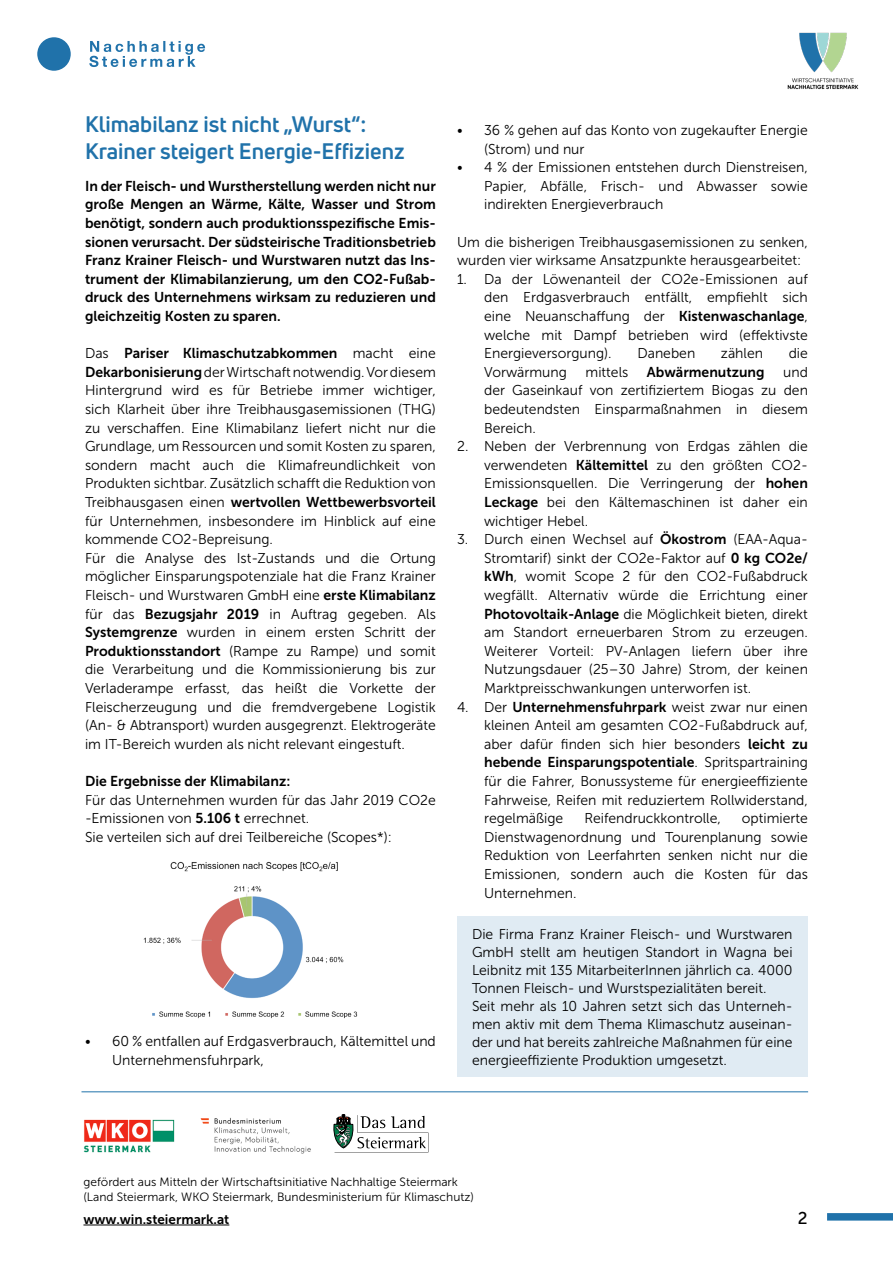
<style>
.page{position:relative;width:893px;height:1263px;background:#fff}
.page>*{position:absolute;margin:0;border:0;box-sizing:border-box;transform-origin:0 0}
.t1{font:700 22.05px/26.2px "Uni Neue";color:#2072aa}
.t2{font:17.1px "Museo Sans 500";color:#000}
.t3{font:14.25px/18.6px "Museo Sans 300";color:#000;text-align:justify}
.t4{font:14.25px/18.6px "Museo Sans 700";color:#000;text-align:justify}
.t5{font:13.5px "Museo Sans 700";color:#000}
.t6{font:12px/15px "Museo Sans 300";color:#000}
.s1{font-family:"Museo Sans 300"}
.s2{font-family:"Museo Sans 700"}
</style>
<div class="page">
<div style="left:457px;top:916px;width:351px;height:161px;background:#e0ebf3"></div>
<svg style="left:89px;top:41px;width:116px;height:26px"></svg>
<div style="left:37px;top:37px;width:34px;height:34px;background:#2072aa;border-radius:50%"></div>
<div style="left:827px;top:1213px;width:66px;height:7px;background:#2072aa"></div>
<img style="left:787px;top:32px;width:72px;height:58px">
<hr style="left:81px;top:1091px;width:727px;height:1px;background:#2072aa">
<svg style="left:334px;top:1114px;width:94px;height:35px"></svg>
<img style="left:200px;top:1117px;width:111px;height:37px">
<img style="left:83px;top:1119px;width:92px;height:34px">
<hr style="left:83px;top:1224px;width:146px;height:1px;background:#000">
<img style="left:143px;top:861px;width:215px;height:158px">
<h1 class="t1" style="left:85px;top:111px;width:321px">Klimabilanz ist nicht „Wurst“:<br>Krainer steigert Energie-Effizienz</h1>
<p class="t4" style="left:85px;top:177px;width:352px">In der Fleisch- und Wurstherstellung werden nicht nur große Mengen an Wärme, Kälte, Wasser und Strom benötigt, sondern auch produktionsspezifische Emis&shy;sionen verursacht. Der südsteirische Traditionsbetrieb Franz Krainer Fleisch- und Wurstwaren nutzt das Ins&shy;trument der Klimabilanzierung, um den CO2-Fußab&shy;druck des Unternehmens wirksam zu reduzieren und gleichzeitig Kosten zu sparen.</p>
<p class="t4" style="left:85px;top:344px;width:352px"><span class="s1">Das</span> Pariser Klimaschutzabkommen <span class="s1">macht eine</span></p>
<p class="t3" style="left:85px;top:363px;width:352px"><span class="s2">Dekarbonisierung</span> der Wirtschaft notwendig. Vor diesem Hintergrund wird es für Betriebe immer wichtiger, sich Klarheit über ihre Treibhausgasemissionen (THG) zu verschaffen. Eine Klimabilanz liefert nicht nur die Grundlage, um Ressourcen und somit Kosten zu sparen, sondern macht auch die Klimafreundlichkeit von Produkten sichtbar. Zusätzlich schafft die Reduktion von</p>
<p class="t4" style="left:85px;top:493px;width:352px"><span class="s1">Treibhausgasen einen</span> wertvollen Wettbewerbsvorteil</p>
<p class="t3" style="left:85px;top:512px;width:352px;text-align:left">für Unternehmen, insbesondere im Hinblick auf eine kommende CO2-Bepreisung.<br>Für die Analyse des Ist-Zustands und die Ortung möglicher Einsparungspotenziale hat die Franz Krainer Fleisch- und Wurstwaren GmbH eine <span class="s2">erste Klimabilanz </span>für das <span class="s2">Bezugsjahr 2019</span> in Auftrag gegeben. Als <span class="s2">Systemgrenze</span> wurden in einem ersten Schritt der <span class="s2">Produktionsstandort</span> (Rampe zu Rampe) und somit die Verarbeitung und die Kommissionierung bis zur Verladerampe erfasst, das heißt die Vorkette der Fleischerzeugung und die fremdvergebene Logistik (An- &amp; Abtransport) wurden ausgegrenzt. Elektrogeräte im IT-Bereich wurden als nicht relevant eingestuft.</p>
<p class="t4" style="left:85px;top:772px;width:207px">Die Ergebnisse der Klimabilanz:</p>
<p class="t3" style="left:85px;top:790px;width:352px;text-align:left">Für das Unternehmen wurden für das Jahr 2019 CO2e -Emissionen von <span class="s2">5.106 t</span> errechnet.<br>Sie verteilen sich auf drei Teilbereiche (Scopes*):</p>
<p class="t3" style="left:112px;top:1032px;width:325px;text-indent:-27px">• 60 % entfallen auf Erdgasverbrauch, Kältemittel und<br>Unternehmensfuhrpark,</p>
<p class="t3" style="left:484px;top:121px;width:325px;text-indent:-27px">• 36 % gehen auf das Konto von zugekaufter Energie (Strom) und nur</p>
<p class="t3" style="left:484px;top:158px;width:325px;text-indent:-27px">• 4 % der Emissionen entstehen durch Dienstreisen, Papier, Abfälle, Frisch- und Abwasser sowie indirekten Energieverbrauch</p>
<p class="t3" style="left:457px;top:233px;width:352px">Um die bisherigen Treibhausgasemissionen zu senken, wurden vier wirksame Ansatzpunkte herausgearbeitet:</p>
<p class="t3" style="left:484px;top:270px;width:325px;text-indent:-27px">1. Da der Löwenanteil der CO2e-Emissionen auf den Erdgasverbrauch entfällt, empfiehlt sich eine Neuanschaffung der <span class="s2">Kistenwaschanlage</span>, welche mit Dampf betrieben wird (effektivste Energieversorgung).</p>
<p class="t3" style="left:637px;top:344px;width:59px">Daneben</p>
<p class="t3" style="left:721px;top:344px;width:44px">zählen</p>
<p class="t3" style="left:789px;top:344px;width:21px">die</p>
<p class="t3" style="left:484px;top:363px;width:84px">Vorwärmung</p>
<p class="t3" style="left:586px;top:363px;width:44px">mittels</p>
<p class="t4" style="left:647px;top:363px;width:119px">Abwärmenutzung</p>
<p class="t3" style="left:484px;top:363px;width:325px;text-indent:299px">und der Gaseinkauf von zertifiziertem Biogas zu den bedeutendsten Einsparmaßnahmen in diesem Bereich.</p>
<p class="t3" style="left:484px;top:437px;width:325px;text-indent:-27px">2. Neben der Verbrennung von Erdgas zählen die verwendeten <span class="s2">Kältemittel</span> zu den größten CO2- Emissionsquellen. Die Verringerung der <span class="s2">hohen Leckage</span> bei den Kältemaschinen ist daher ein wichtiger Hebel.</p>
<p class="t3" style="left:484px;top:530px;width:325px;text-indent:-27px">3. Durch einen Wechsel auf <span class="s2">Ökostrom</span> (EAA-Aqua-Stromtarif) sinkt der CO2e-Faktor auf <span class="s2">0 kg CO2e/ kWh</span>, womit Scope 2 für den CO2-Fußabdruck wegfällt. Alternativ würde die Errichtung einer <span class="s2">Photovoltaik-Anlage</span> die Möglichkeit bieten, direkt am Standort erneuerbaren Strom zu erzeugen.<br>Weiterer Vorteil: PV-Anlagen liefern über ihre Nutzungsdauer (25–30 Jahre) Strom, der keinen Marktpreisschwankungen unterworfen ist.</p>
<p class="t3" style="left:484px;top:697px;width:325px;text-indent:-27px">4. Der <span class="s2">Unternehmensfuhrpark</span> weist zwar nur einen kleinen Anteil am gesamten CO2-Fußabdruck auf, aber dafür finden sich hier besonders <span class="s2">leicht zu</span></p>
<p class="t4" style="left:484px;top:753px;width:325px">hebende Einsparungspotentiale<span class="s1">. Spritspartraining</span></p>
<p class="t3" style="left:484px;top:772px;width:325px">für die Fahrer, Bonussysteme für energieeffiziente Fahrweise, Reifen mit reduziertem Rollwiderstand, regelmäßige</p>
<p class="t3" style="left:584px;top:809px;width:138px">Reifendruckkontrolle,</p>
<p class="t3" style="left:484px;top:809px;width:325px;text-indent:258px">optimierte Dienstwagenordnung und Tourenplanung sowie Reduktion von Leerfahrten senken nicht nur die Emissionen, sondern auch die Kosten für das Unternehmen.</p>
<p class="t3" style="left:472px;top:925px;width:322px;line-height:18px;text-align:left">Die Firma Franz Krainer Fleisch- und Wurstwaren GmbH stellt am heutigen Standort in Wagna bei Leibnitz mit 135 MitarbeiterInnen jährlich ca. 4000<br>Tonnen Fleisch- und Wurstspezialitäten bereit.<br>Seit mehr als 10 Jahren setzt sich das Unterneh&shy;men aktiv mit dem Thema Klimaschutz auseinan&shy;der und hat bereits zahlreiche Maßnahmen für eine energieeffiziente Produktion umgesetzt.</p>
<p class="t6" style="left:83px;top:1174px;width:392px">gefördert aus Mitteln der Wirtschaftsinitiative Nachhaltige Steiermark (Land Steiermark, WKO Steiermark, Bundesministerium für Klimaschutz)</p>
<p class="t5" style="left:83px;top:1211px;width:147px">www.win.steiermark.at</p>
<p class="t2" style="left:798px;top:1208px;width:11px">2</p>
</div>
